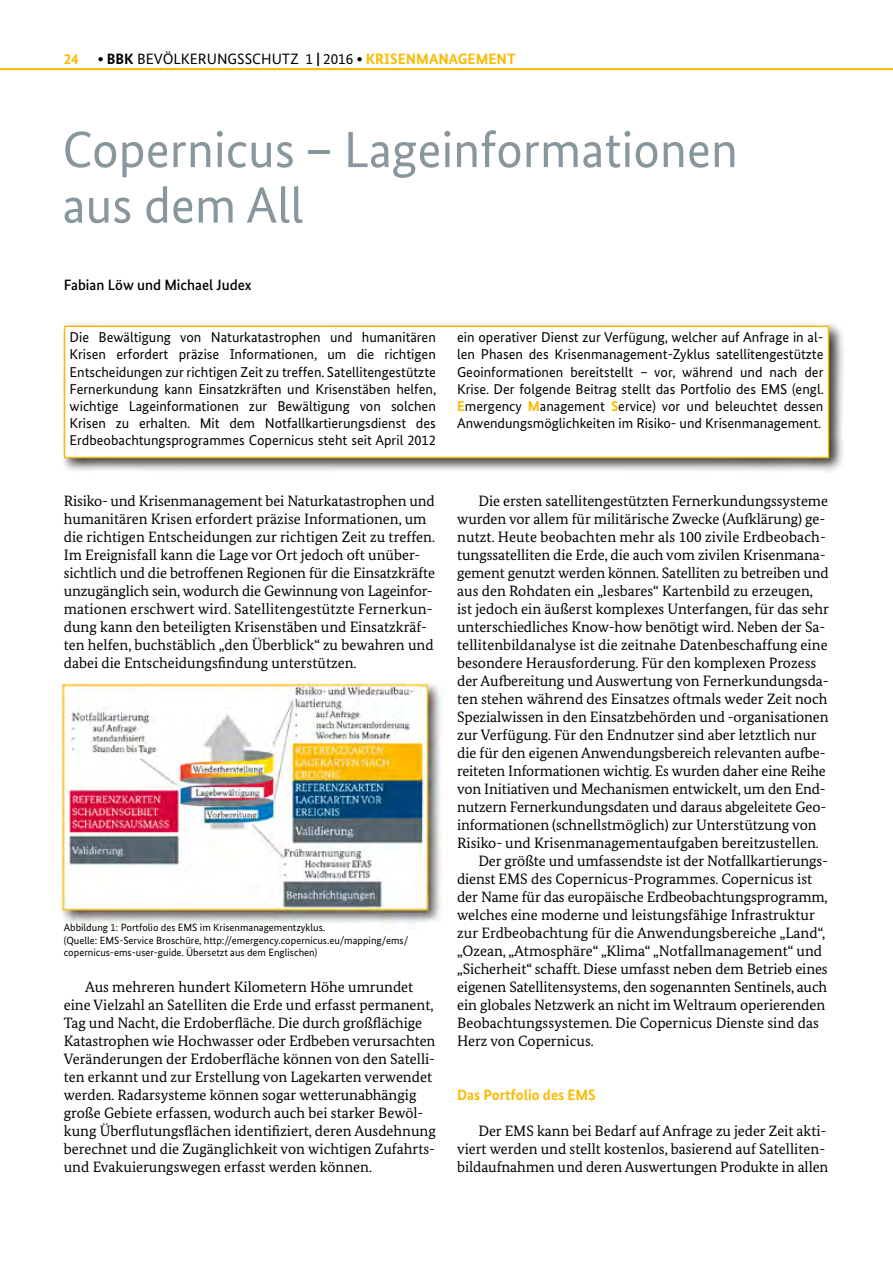
<style>
.page{position:relative;width:893px;height:1263px;background:#fff}
.page>*{position:absolute;margin:0;border:0;box-sizing:border-box;transform-origin:0 0}
.t1{font:51px/55.5px "Bundes Sans";color:#88969e}
.Fließtext{font:15px/18px "Bundes Serif";letter-spacing:-.005em;color:#000}
.Fließtext_ohne_Einzu{font:15px/18px "Bundes Serif";color:#000}
.t2{font:15px "Bundes Sans";color:#000}
.t3{font:500 15px "Bundes Sans";color:#000}
.Zwischentitel{font:700 15px "Bundes Sans";color:#fbba00}
.abstract{font:14.25px/17.1px "Bundes Sans";color:#000;text-align:justify}
.t4{font:10.5px/12.6px "Bundes Sans";color:#000}
.s1{font-weight:700}
.s2{font-weight:700;color:#fbba00}
</style>
<div class="page">
<div style="left:60px;top:322px;width:784px;height:151px;background:#000;opacity:.75"></div>
<div style="left:65px;top:326px;width:763px;height:131px;background:#fff"></div>
<div style="left:64px;top:326px;width:765px;height:132px;border:1px solid #fbba00"></div>
<img style="left:60px;top:683px;width:388px;height:246px">
<hr style="left:0;top:68px;width:893px;height:2px;background:#fbba00">
<p class="Zwischentitel" style="left:64px;top:49px;width:16px">24</p>
<p class="t2" style="left:98px;top:49px;width:419px"><span class="s1">∙ BBK</span> BEVÖLKERUNGSSCHUTZ 1 <span class="s1">|</span> 2016 <span class="s1">∙</span> <span class="s2">KRISENMANAGEMENT</span></p>
<h1 class="t1" style="left:62px;top:121px;width:677px">Copernicus – Lageinformationen aus dem All</h1>
<h2 class="t3" style="left:64px;top:276px;width:189px">Fabian Löw und Michael Judex</h2>
<p class="abstract" style="left:70px;top:329px;width:368px">Die Bewältigung von Naturkatastrophen und humanitären Krisen erfordert präzise Informationen, um die richtigen Entscheidungen zur richtigen Zeit zu treffen. Satellitengestützte Fernerkundung kann Einsatzkräften und Krisenstäben helfen, wichtige Lageinformationen zur Bewältigung von solchen Krisen zu erhalten. Mit dem Notfallkartierungsdienst des Erdbeobachtungsprogrammes Copernicus steht seit April 2012</p>
<p class="abstract" style="left:457px;top:329px;width:368px">ein operativer Dienst zur Verfügung, welcher auf Anfrage in al&shy;len Phasen des Krisenmanagement-Zyklus satellitengestützte Geoinformationen bereitstellt – vor, während und nach der Krise. Der folgende Beitrag stellt das Portfolio des EMS (engl.<br><span class="s2">E</span>mergency <span class="s2">M</span>anagement <span class="s2">S</span>ervice) vor und beleuchtet dessen Anwendungsmöglichkeiten im Risiko- und Krisenmanagement.</p>
<p class="Fließtext_ohne_Einzu" style="left:64px;top:491px;width:373px">Risiko- und Krisenmanagement bei Naturkatastrophen und humanitären Krisen erfordert präzise Informationen, um die richtigen Entscheidungen zur richtigen Zeit zu treffen.<br>Im Ereignisfall kann die Lage vor Ort jedoch oft unüber&shy;sichtlich und die betroffenen Regionen für die Einsatzkräfte unzugänglich sein, wodurch die Gewinnung von Lageinfor&shy;mationen erschwert wird. Satellitengestützte Fernerkun&shy;dung kann den beteiligten Krisenstäben und Einsatzkräf&shy;ten helfen, buchstäblich „den Überblick“ zu bewahren und dabei die Entscheidungsfindung unterstützen.</p>
<h2 class="t4" style="left:64px;top:921px;width:346px">Abbildung 1: Portfolio des EMS im Krisenmanagementzyklus.<br>(Quelle: EMS-Service Broschüre, http://emergency.copernicus.eu/mapping/ems/ copernicus-ems-user-guide. Übersetzt aus dem Englischen)</h2>
<p class="Fließtext" style="left:64px;top:977px;width:374px;text-indent:21px">Aus mehreren hundert Kilometern Höhe umrundet eine Vielzahl an Satelliten die Erde und erfasst permanent, Tag und Nacht, die Erdoberfläche. Die durch großflächige Katastrophen wie Hochwasser oder Erdbeben verursachten Veränderungen der Erdoberfläche können von den Satelli&shy;ten erkannt und zur Erstellung von Lagekarten verwendet werden. Radarsysteme können sogar wetterunabhängig große Gebiete erfassen, wodurch auch bei starker Bewöl&shy;kung Überflutungsflächen identifiziert, deren Ausdehnung berechnet und die Zugänglichkeit von wichtigen Zufahrts&shy;und Evakuierungswegen erfasst werden können.</p>
<p class="Fließtext" style="left:457px;top:491px;width:373px;text-indent:21px">Die ersten satellitengestützten Fernerkundungssysteme wurden vor allem für militärische Zwecke (Aufklärung) ge&shy;nutzt. Heute beobachten mehr als 100 zivile Erdbeobach&shy;tungssatelliten die Erde, die auch vom zivilen Krisenmana&shy;gement genutzt werden können. Satelliten zu betreiben und aus den Rohdaten ein „lesbares“ Kartenbild zu erzeugen, ist jedoch ein äußerst komplexes Unterfangen, für das sehr unterschiedliches Know-how benötigt wird. Neben der Sa&shy;tellitenbildanalyse ist die zeitnahe Datenbeschaffung eine besondere Herausforderung. Für den komplexen Prozess der Aufbereitung und Auswertung von Fernerkundungsda&shy;ten stehen während des Einsatzes oftmals weder Zeit noch Spezialwissen in den Einsatzbehörden und -organisationen zur Verfügung. Für den Endnutzer sind aber letztlich nur die für den eigenen Anwendungsbereich relevanten aufbe&shy;reiteten Informationen wichtig. Es wurden daher eine Reihe von Initiativen und Mechanismen entwickelt, um den End&shy;nutzern Fernerkundungsdaten und daraus abgeleitete Geo&shy;informationen (schnellstmöglich) zur Unterstützung von Risiko- und Krisenmanagementaufgaben bereitzustellen.</p>
<p class="Fließtext" style="left:457px;top:851px;width:372px;text-indent:21px">Der größte und umfassendste ist der Notfallkartierungs&shy;dienst EMS des Copernicus-Programmes. Copernicus ist der Name für das europäische Erdbeobachtungsprogramm, welches eine moderne und leistungsfähige Infrastruktur zur Erdbeobachtung für die Anwendungsbereiche „Land“, „Ozean, „Atmosphäre“ „Klima“ „Notfallmanagement“ und „Sicherheit“ schafft. Diese umfasst neben dem Betrieb eines eigenen Satellitensystems, den sogenannten Sentinels, auch ein globales Netzwerk an nicht im Weltraum operierenden Beobachtungssystemen. Die Copernicus Dienste sind das Herz von Copernicus.</p>
<p class="Zwischentitel" style="left:457px;top:1085px;width:140px">Das Portfolio des EMS</p>
<p class="Fließtext" style="left:457px;top:1121px;width:373px;text-indent:21px">Der EMS kann bei Bedarf auf Anfrage zu jeder Zeit akti&shy;viert werden und stellt kostenlos, basierend auf Satelliten&shy;bildaufnahmen und deren Auswertungen Produkte in allen</p>
</div>
